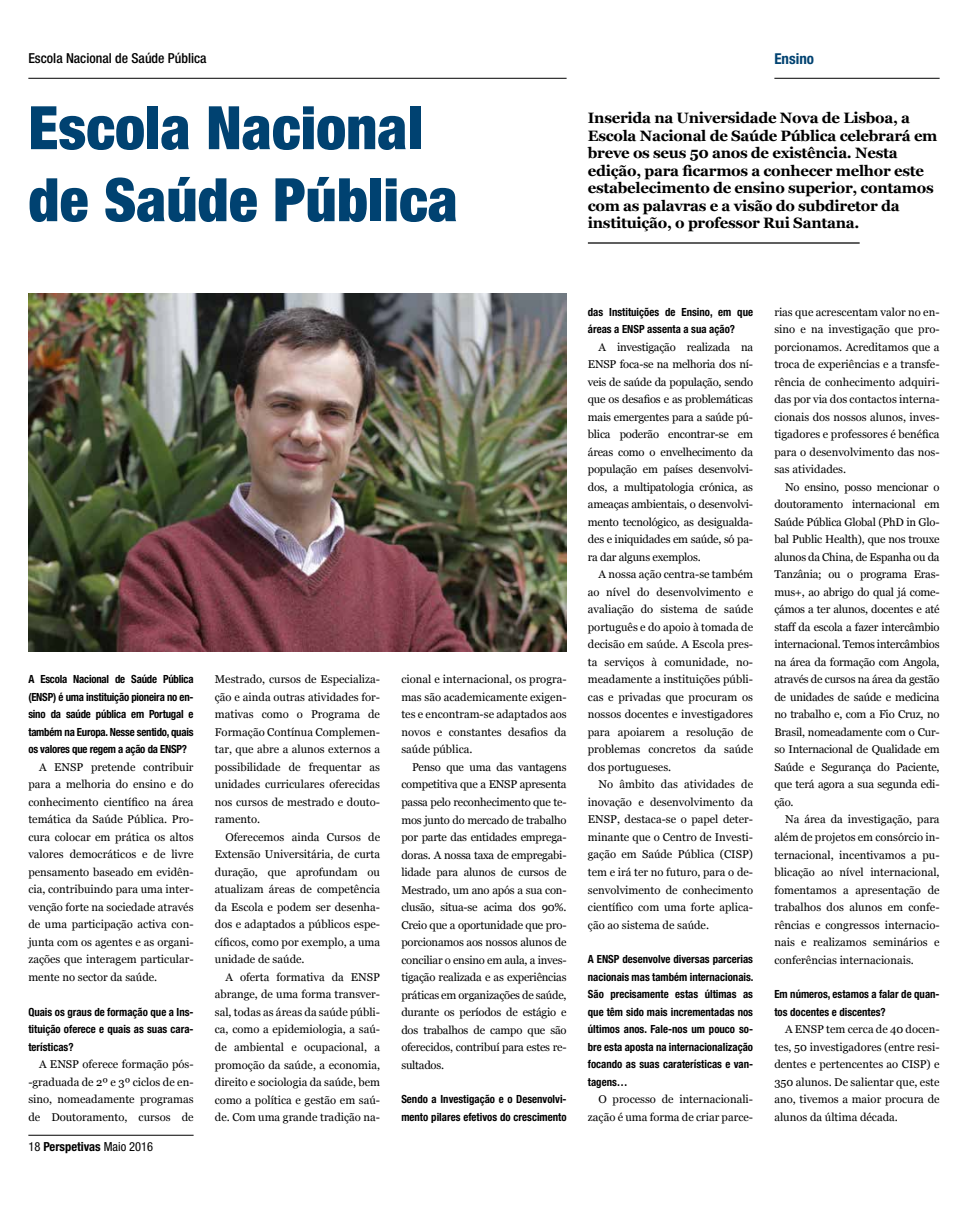
<style>
.page{position:relative;width:968px;height:1205px;background:#fff}
.page>*{position:absolute;margin:0;border:0;box-sizing:border-box;transform-origin:0 0}
.t1{font:900 condensed 60px/72px "Helvetica Neue LT Std";color:#004271}
.t2{font:700 15px/17.5px "Georgia";letter-spacing:-.02em;color:#000}
.t3{font:700 condensed 15px "Helvetica Neue LT Std";color:#004271}
.t4{font:500 condensed 13.75px "Helvetica Neue LT Std";color:#000}
.t5{font:700 condensed 12.5px "Helvetica Neue LT Std";color:#000}
.t6{font:11.25px/17.5px "Georgia";color:#000;text-align:justify}
.t7{font:700 condensed 11.25px/17.5px "Helvetica Neue LT Std";color:#000;text-align:justify;scale:.96 1}
.s1{font-weight:400}
</style>
<div class="page">
<hr style="left:774px;top:78px;width:165px;height:1px;background:#000">
<hr style="left:28px;top:78px;width:538px;height:1px;background:#000">
<hr style="left:28px;top:1135px;width:165px;height:1px;background:#000">
<hr style="left:587px;top:242px;width:272px;height:2px;background:#000">
<img style="left:28px;top:293px;width:538px;height:359px">
<p class="t4" style="left:28px;top:50px;width:180px">Escola Nacional de Saúde Pública</p>
<h1 class="t1" style="left:28px;top:91px;width:431px">Escola Nacional de Saúde Pública</h1>
<h2 class="t3" style="left:774px;top:49px;width:41px">Ensino</h2>
<p class="t2" style="left:587px;top:108px;width:351px">Inserida na Universidade Nova de Lisboa, a Escola Nacional de Saúde Pública celebrará em breve os seus 50 anos de existência. Nesta edição, para ficarmos a conhecer melhor este estabelecimento de ensino superior, contamos com as palavras e a visão do subdiretor da instituição, o professor Rui Santana.</p>
<p class="t7" style="left:28px;top:670px;width:174px">A Escola Nacional de Saúde Pública (ENSP) é uma instituição pioneira no en&shy;sino da saúde pública em Portugal e também na Europa. Nesse sentido, quais os valores que regem a ação da ENSP?</p>
<p class="t6" style="left:28px;top:758px;width:167px;text-indent:11px">A ENSP pretende contribuir para a melhoria do ensino e do conhecimento científico na área temática da Saúde Pública. Pro&shy;cura colocar em prática os altos valores democráticos e de livre pensamento baseado em evidên&shy;cia, contribuindo para uma inter&shy;venção forte na sociedade através de uma participação activa con&shy;junta com os agentes e as organi&shy;zações que interagem particular&shy;mente no sector da saúde.</p>
<p class="t7" style="left:28px;top:1003px;width:173px">Quais os graus de formação que a Ins&shy;tituição oferece e quais as suas cara&shy;terísticas?</p>
<p class="t6" style="left:28px;top:1055px;width:167px;text-indent:11px">A ENSP oferece formação pós--graduada de 2º e 3º ciclos de en&shy;sino, nomeadamente programas de Doutoramento, cursos de</p>
<p class="t5" style="left:28px;top:1139px;width:126px"><span class="s1">18</span> Perspetivas <span class="s1">Maio 2016</span></p>
<p class="t6" style="left:215px;top:670px;width:167px">Mestrado, cursos de Especializa&shy;ção e ainda outras atividades for&shy;mativas como o Programa de Formação Contínua Complemen&shy;tar, que abre a alunos externos a possibilidade de frequentar as unidades curriculares oferecidas nos cursos de mestrado e douto&shy;ramento.</p>
<p class="t6" style="left:215px;top:828px;width:167px;text-indent:11px">Oferecemos ainda Cursos de Extensão Universitária, de curta duração, que aprofundam ou atualizam áreas de competência da Escola e podem ser desenha&shy;dos e adaptados a públicos espe&shy;cíficos, como por exemplo, a uma unidade de saúde.</p>
<p class="t6" style="left:215px;top:968px;width:167px;text-indent:11px">A oferta formativa da ENSP abrange, de uma forma transver&shy;sal, todas as áreas da saúde públi&shy;ca, como a epidemiologia, a saú&shy;de ambiental e ocupacional, a promoção da saúde, a economia, direito e sociologia da saúde, bem como a política e gestão em saú&shy;de. Com uma grande tradição na-</p>
<p class="t6" style="left:401px;top:670px;width:167px">cional e internacional, os progra&shy;mas são academicamente exigen&shy;tes e encontram-se adaptados aos novos e constantes desafios da saúde pública.</p>
<p class="t6" style="left:401px;top:758px;width:167px;text-indent:11px">Penso que uma das vantagens competitiva que a ENSP apresenta passa pelo reconhecimento que te&shy;mos junto do mercado de trabalho por parte das entidades emprega&shy;doras. A nossa taxa de empregabi&shy;lidade para alunos de cursos de Mestrado, um ano após a sua con&shy;clusão, situa-se acima dos 90%.<br>Creio que a oportunidade que pro&shy;porcionamos aos nossos alunos de conciliar o ensino em aula, a inves&shy;tigação realizada e as experiências práticas em organizações de saúde, durante os períodos de estágio e dos trabalhos de campo que são oferecidos, contribuí para estes re&shy;sultados.</p>
<p class="t7" style="left:401px;top:1090px;width:174px">Sendo a Investigação e o Desenvolvi&shy;mento pilares efetivos do crescimento</p>
<p class="t7" style="left:587px;top:303px;width:174px">das Instituições de Ensino, em que áreas a ENSP assenta a sua ação?</p>
<p class="t6" style="left:587px;top:338px;width:167px;text-indent:11px">A investigação realizada na ENSP foca-se na melhoria dos ní&shy;veis de saúde da população, sendo que os desafios e as problemáticas mais emergentes para a saúde pú&shy;blica poderão encontrar-se em áreas como o envelhecimento da população em países desenvolvi&shy;dos, a multipatologia crónica, as ameaças ambientais, o desenvolvi&shy;mento tecnológico, as desigualda&shy;des e iniquidades em saúde, só pa&shy;ra dar alguns exemplos.</p>
<p class="t6" style="left:587px;top:565px;width:167px;text-indent:11px">A nossa ação centra-se também ao nível do desenvolvimento e avaliação do sistema de saúde português e do apoio à tomada de decisão em saúde. A Escola pres&shy;ta serviços à comunidade, no&shy;meadamente a instituições públi&shy;cas e privadas que procuram os nossos docentes e investigadores para apoiarem a resolução de problemas concretos da saúde dos portugueses.</p>
<p class="t6" style="left:587px;top:775px;width:167px;text-indent:11px">No âmbito das atividades de inovação e desenvolvimento da ENSP, destaca-se o papel deter&shy;minante que o Centro de Investi&shy;gação em Saúde Pública (CISP) tem e irá ter no futuro, para o de&shy;senvolvimento de conhecimento científico com uma forte aplica&shy;ção ao sistema de saúde.</p>
<p class="t7" style="left:587px;top:950px;width:174px">A ENSP desenvolve diversas parcerias nacionais mas também internacionais.<br>São precisamente estas últimas as que têm sido mais incrementadas nos últimos anos. Fale-nos um pouco so&shy;bre esta aposta na internacionalização focando as suas caraterísticas e van&shy;tagens…</p>
<p class="t6" style="left:587px;top:1090px;width:167px;text-align:right">O processo de internacionali&shy;zação é uma forma de criar parce-</p>
<p class="t6" style="left:774px;top:303px;width:167px">rias que acrescentam valor no en&shy;sino e na investigação que pro&shy;porcionamos. Acreditamos que a troca de experiências e a transfe&shy;rência de conhecimento adquiri&shy;das por via dos contactos interna&shy;cionais dos nossos alunos, inves&shy;tigadores e professores é benéfica para o desenvolvimento das nos&shy;sas atividades.</p>
<p class="t6" style="left:774px;top:478px;width:167px;text-indent:11px">No ensino, posso mencionar o doutoramento internacional em Saúde Pública Global (PhD in Glo&shy;bal Public Health), que nos trouxe alunos da China, de Espanha ou da Tanzânia; ou o programa Eras&shy;mus+, ao abrigo do qual já come&shy;çámos a ter alunos, docentes e até staff da escola a fazer intercâmbio internacional. Temos intercâmbios na área da formação com Angola, através de cursos na área da gestão de unidades de saúde e medicina no trabalho e, com a Fio Cruz, no Brasil, nomeadamente com o Cur&shy;so Internacional de Qualidade em Saúde e Segurança do Paciente, que terá agora a sua segunda edi&shy;ção.</p>
<p class="t6" style="left:774px;top:810px;width:167px;text-indent:11px">Na área da investigação, para além de projetos em consórcio in&shy;ternacional, incentivamos a pu&shy;blicação ao nível internacional, fomentamos a apresentação de trabalhos dos alunos em confe&shy;rências e congressos internacio&shy;nais e realizamos seminários e conferências internacionais.</p>
<p class="t7" style="left:774px;top:985px;width:173px">Em números, estamos a falar de quan&shy;tos docentes e discentes?</p>
<p class="t6" style="left:774px;top:1020px;width:167px;text-indent:11px">A ENSP tem cerca de 40 docen&shy;tes, 50 investigadores (entre resi&shy;dentes e pertencentes ao CISP) e 350 alunos. De salientar que, este ano, tivemos a maior procura de alunos da última década.</p>
</div>
